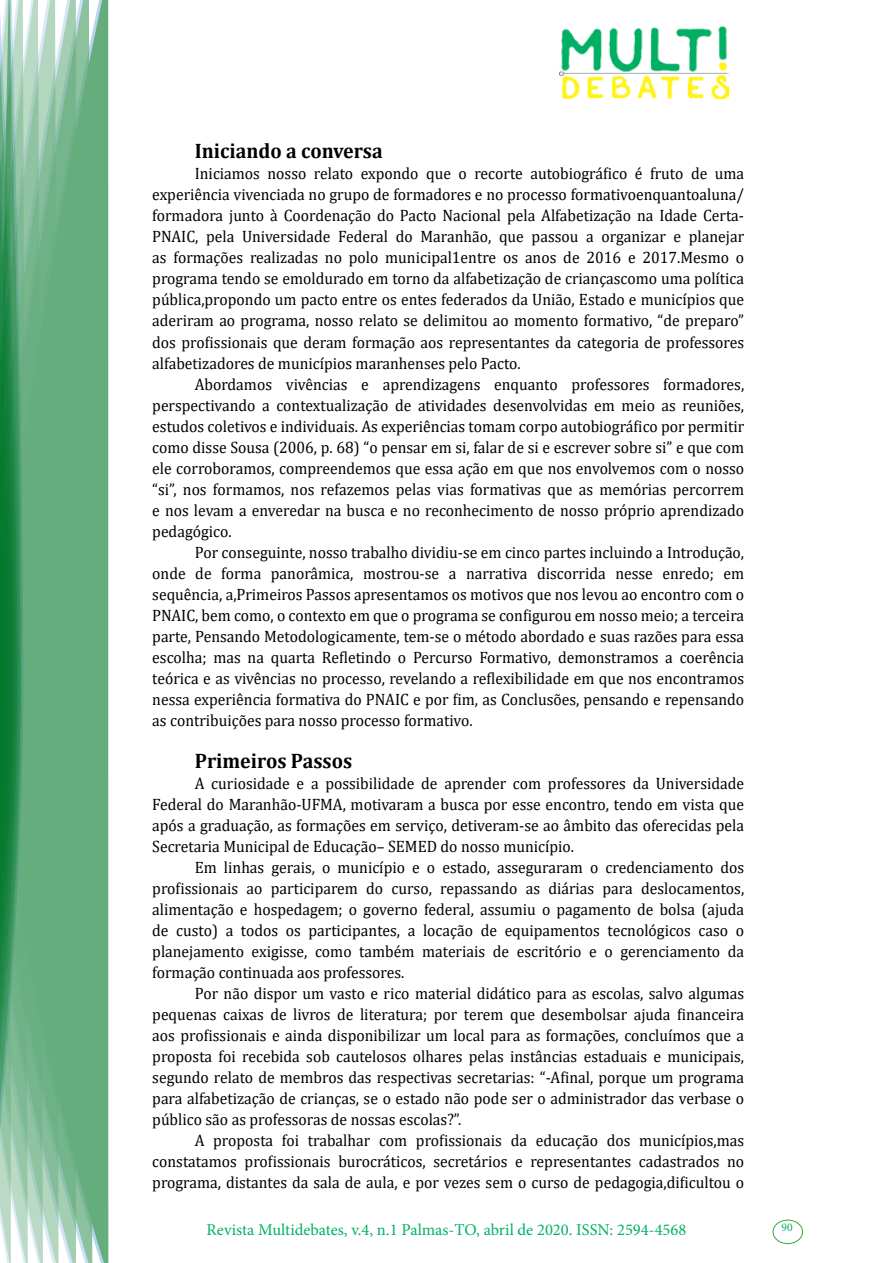
<style>
.page{position:relative;width:893px;height:1263px;background:#fff}
.page>*{position:absolute;margin:0;border:0;box-sizing:border-box;transform-origin:0 0}
.t1{font:700 21px "Cambria";color:#000;scale:.95 1}
.t2{font:16.5px/21px "Cambria";color:#000;text-align:justify;scale:.95 1}
.t3{font:16.5px "Minion Pro";color:#00b064}
.t4{font:11.7px "Minion Pro";color:#00b064}
</style>
<div class="page">
<img style="left:559px;top:26px;width:169px;height:72px">
<div style="left:95px;top:0;width:14px;height:1263px;background:#66ad7e"></div>
<svg style="left:79px;top:0;width:16px;height:1263px;background:#6cb083"></svg>
<svg style="left:62px;top:0;width:17px;height:1263px;background:#6fb287"></svg>
<svg style="left:45px;top:0;width:17px;height:1263px;background:#77b68d"></svg>
<svg style="left:30px;top:0;width:15px;height:1263px;background:#7bb891"></svg>
<svg style="left:0;top:0;width:30px;height:1263px;background:#5ba779"></svg>
<div style="left:772px;top:1219px;width:31px;height:25px;border:1px solid #3fa535;border-radius:50%"></div>
<p class="t1" style="left:195px;top:136px;width:199px">Iniciando a conversa</p>
<p class="t2" style="left:152px;top:163px;width:625px;text-indent:43px">Iniciamos nosso relato expondo que o recorte autobiográfico é fruto de uma experiência vivenciada no grupo de formadores e no processo formativoenquantoaluna/ formadora junto à Coordenação do Pacto Nacional pela Alfabetização na Idade Certa-PNAIC, pela Universidade Federal do Maranhão, que passou a organizar e planejar as formações realizadas no polo municipal1entre os anos de 2016 e 2017.Mesmo o programa tendo se emoldurado em torno da alfabetização de criançascomo uma política pública,propondo um pacto entre os entes federados da União, Estado e municípios que aderiram ao programa, nosso relato se delimitou ao momento formativo, “de preparo” dos profissionais que deram formação aos representantes da categoria de professores alfabetizadores de municípios maranhenses pelo Pacto.</p>
<p class="t2" style="left:152px;top:373px;width:625px;text-indent:43px">Abordamos vivências e aprendizagens enquanto professores formadores, perspectivando a contextualização de atividades desenvolvidas em meio as reuniões, estudos coletivos e individuais. As experiências tomam corpo autobiográfico por permitir como disse Sousa (2006, p. 68) “o pensar em si, falar de si e escrever sobre si” e que com ele corroboramos, compreendemos que essa ação em que nos envolvemos com o nosso “si”, nos formamos, nos refazemos pelas vias formativas que as memórias percorrem e nos levam a enveredar na busca e no reconhecimento de nosso próprio aprendizado pedagógico.</p>
<p class="t2" style="left:152px;top:541px;width:625px;text-indent:43px">Por conseguinte, nosso trabalho dividiu-se em cinco partes incluindo a Introdução, onde de forma panorâmica, mostrou-se a narrativa discorrida nesse enredo; em sequência, a,Primeiros Passos apresentamos os motivos que nos levou ao encontro com o PNAIC, bem como, o contexto em que o programa se configurou em nosso meio; a terceira parte, Pensando Metodologicamente, tem-se o método abordado e suas razões para essa escolha; mas na quarta Refletindo o Percurso Formativo, demonstramos a coerência teórica e as vivências no processo, revelando a reflexibilidade em que nos encontramos nessa experiência formativa do PNAIC e por fim, as Conclusões, pensando e repensando as contribuições para nosso processo formativo.</p>
<p class="t1" style="left:195px;top:745px;width:167px">Primeiros Passos</p>
<p class="t2" style="left:152px;top:772px;width:625px;text-indent:43px">A curiosidade e a possibilidade de aprender com professores da Universidade Federal do Maranhão-UFMA, motivaram a busca por esse encontro, tendo em vista que após a graduação, as formações em serviço, detiveram-se ao âmbito das oferecidas pela Secretaria Municipal de Educação– SEMED do nosso município.</p>
<p class="t2" style="left:152px;top:856px;width:625px;text-indent:43px">Em linhas gerais, o município e o estado, asseguraram o credenciamento dos profissionais ao participarem do curso, repassando as diárias para deslocamentos, alimentação e hospedagem; o governo federal, assumiu o pagamento de bolsa (ajuda de custo) a todos os participantes, a locação de equipamentos tecnológicos caso o planejamento exigisse, como também materiais de escritório e o gerenciamento da formação continuada aos professores.</p>
<p class="t2" style="left:152px;top:982px;width:624px;text-indent:43px">Por não dispor um vasto e rico material didático para as escolas, salvo algumas pequenas caixas de livros de literatura; por terem que desembolsar ajuda financeira aos profissionais e ainda disponibilizar um local para as formações, concluímos que a proposta foi recebida sob cautelosos olhares pelas instâncias estaduais e municipais, segundo relato de membros das respectivas secretarias: “-Afinal, porque um programa para alfabetização de crianças, se o estado não pode ser o administrador das verbase o público são as professoras de nossas escolas?”.</p>
<p class="t2" style="left:152px;top:1129px;width:625px;text-indent:43px">A proposta foi trabalhar com profissionais da educação dos municípios,mas constatamos profissionais burocráticos, secretários e representantes cadastrados no programa, distantes da sala de aula, e por vezes sem o curso de pedagogia,dificultou o</p>
<p class="t3" style="left:207px;top:1218px;width:481px">Revista Multidebates, v.4, n.1 Palmas-TO, abril de 2020. ISSN: 2594-4568</p>
<p class="t4" style="left:781px;top:1219px;width:13px">90</p>
</div>
